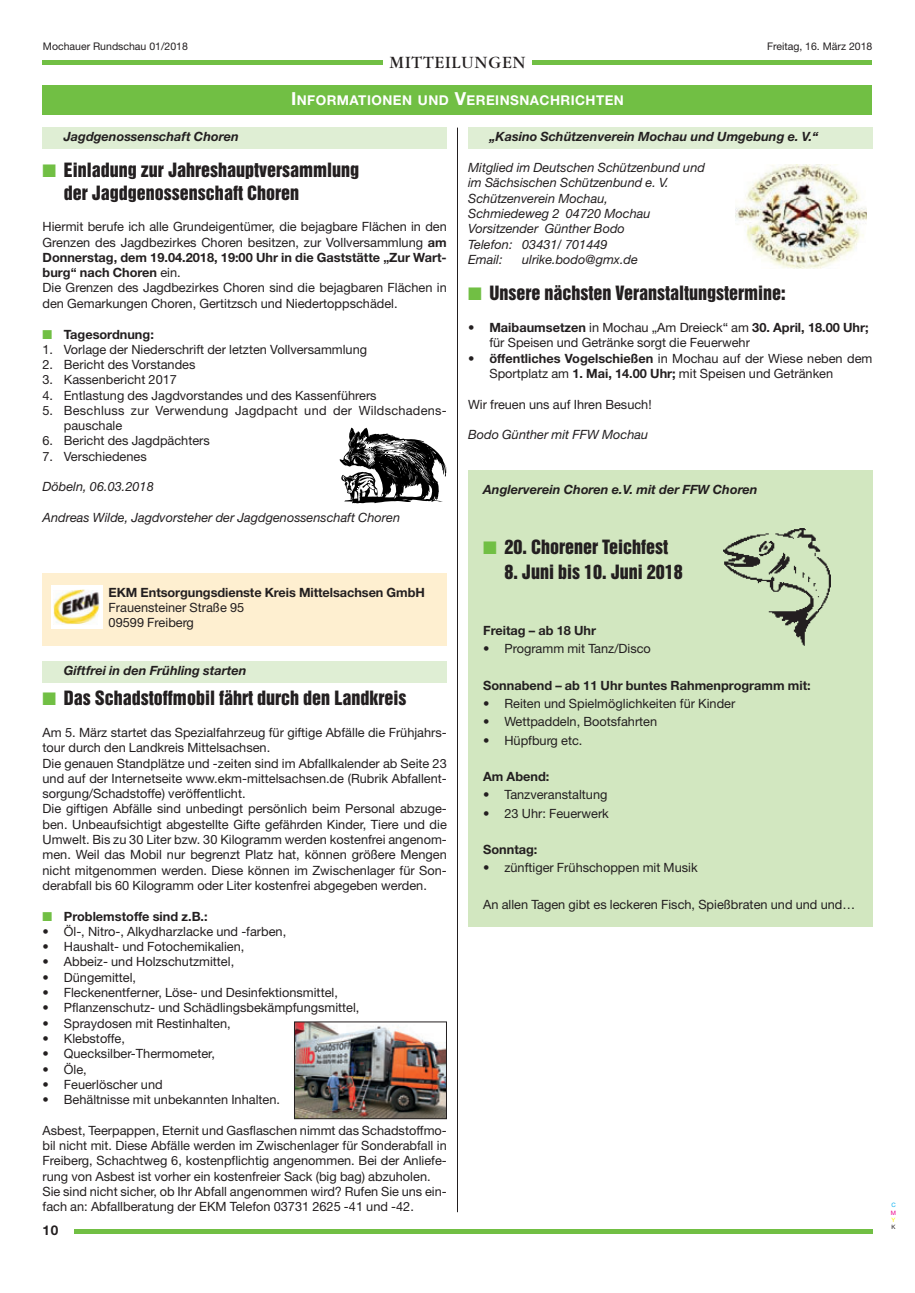
<style>
.page{position:relative;width:915px;height:1293px;background:#fff}
.page>*{position:absolute;margin:0;border:0;box-sizing:border-box;transform-origin:0 0}
.t1{font:18px/22.4px "Helvetica Inserat";color:#231f20}
.t2{font:18px "Garamond";letter-spacing:.05em;color:#231f20}
.t3{font:700 13.5px "Helvetica Neue";letter-spacing:.035em;color:#fff}
.t4{font:700 13.5px "Helvetica Neue";color:#231f20}
.t5{font:12.75px/15.3px "Helvetica Neue";color:#231f20}
.t6{font:italic 12.75px/15.3px "Helvetica Neue";color:#231f20}
.t7{font:700 12.75px "Helvetica Neue";color:#231f20}
.t8{font:italic 700 12.75px "Helvetica Neue";color:#231f20}
.t9{font:12.75px/15.3px "Helvetica Neue";letter-spacing:.02em;color:#231f20}
.t10{font:10.5px "Helvetica Neue";color:#231f20}
.t11{font:6px "Helvetica Neue";color:#00aeef}
.t12{font:6px "Helvetica Neue";color:#ed028c}
.t13{font:6px "Helvetica Neue";color:#fff101}
.t14{font:6px "Helvetica Neue";color:#231f20}
.s1{font-size:18px}
.s2{color:#71bf44}
.s3{font-weight:700}
</style>
<div class="page">
<div style="left:43px;top:661px;width:403px;height:21px;background:#dfeed4"></div>
<hr style="left:74px;top:1229px;width:798px;height:4px;background:#71bf44">
<hr style="left:43px;top:60px;width:828px;height:4px;background:#71bf44">
<div style="left:383px;top:56px;width:148px;height:19px;background:#fff"></div>
<div style="left:43px;top:85px;width:829px;height:30px;background:#71bf44"></div>
<div style="left:43px;top:128px;width:403px;height:21px;background:#dfeed4"></div>
<svg style="left:339px;top:427px;width:108px;height:76px"></svg>
<div style="left:43px;top:572px;width:403px;height:73px;background:#feefd0"></div>
<div style="left:51px;top:585px;width:52px;height:44px;background:#fff"></div>
<img style="left:54px;top:589px;width:45px;height:36px">
<div style="left:468px;top:128px;width:404px;height:21px;background:#dfeed4"></div>
<img style="left:735px;top:164px;width:131px;height:104px">
<div style="left:468px;top:470px;width:404px;height:456px;background:#d2e7c0"></div>
<img style="left:723px;top:529px;width:106px;height:117px">
<hr style="left:457px;top:128px;width:1px;height:1084px;background:#231f20">
<img style="left:296px;top:1023px;width:148px;height:94px">
<div style="left:294px;top:1021px;width:152px;height:98px;border:1px solid #231f20"></div>
<p class="t10" style="left:43px;top:43px;width:146px">Mochauer Rundschau 01/2018</p>
<p class="t10" style="left:766px;top:43px;width:107px">Freitag, 16. März 2018</p>
<h1 class="t2" style="left:389px;top:56px;width:137px">MITTEILUNGEN</h1>
<p class="t3" style="left:291px;top:95px;width:334px"><span class="s1">I</span>NFORMATIONEN UND <span class="s1">V</span>EREINSNACHRICHTEN</p>
<p class="t8" style="left:64px;top:132px;width:176px">Jagdgenossenschaft Choren</p>
<h1 class="t1" style="left:64px;top:160px;width:297px;text-indent:-21px"><span class="s2">■</span> Einladung zur Jahreshauptversammlung der Jagdgenossenschaft Choren</h1>
<p class="t5" style="left:43px;top:220px;width:405px">Hiermit berufe ich alle Grundeigentümer, die bejagbare Flächen in den Grenzen des Jagdbezirkes Choren besitzen, zur Vollversammlung <span class="s3">am Donnerstag, dem 19.04.2018, 19:00 Uhr in die Gaststätte „Zur Wart&shy;burg“ nach Choren</span> ein.<br>Die Grenzen des Jagdbezirkes Choren sind die bejagbaren Flächen in den Gemarkungen Choren, Gertitzsch und Niedertoppschädel.</p>
<p class="t7" style="left:43px;top:330px;width:113px"><span class="s2">■</span> Tagesordnung:</p>
<p class="t5" style="left:43px;top:343px;width:326px">1. Vorlage der Niederschrift der letzten Vollversammlung</p>
<p class="t5" style="left:43px;top:358px;width:154px">2. Bericht des Vorstandes</p>
<p class="t5" style="left:43px;top:373px;width:136px">3. Kassenbericht 2017</p>
<p class="t5" style="left:43px;top:389px;width:335px">4. Entlastung des Jagdvorstandes und des Kassenführers</p>
<p class="t9" style="left:64px;top:404px;width:384px;text-indent:-21px">5. Beschluss zur Verwendung Jagdpacht und der Wildschadens - pauschale</p>
<p class="t5" style="left:43px;top:434px;width:169px">6. Bericht des Jagdpächters</p>
<p class="t5" style="left:43px;top:450px;width:106px">7. Verschiedenes</p>
<p class="t6" style="left:43px;top:480px;width:113px">Döbeln, 06.03.2018</p>
<p class="t6" style="left:43px;top:511px;width:359px">Andreas Wilde, Jagdvorsteher der Jagdgenossenschaft Choren</p>
<p class="t8" style="left:489px;top:132px;width:330px">„Kasino Schützenverein Mochau und Umgebung e. V.“</p>
<p class="t6" style="left:468px;top:161px;width:238px">Mitglied im Deutschen Schützenbund und im Sächsischen Schützenbund e. V.<br>Schützenverein Mochau,<br>Schmiedeweg 2 04720 Mochau<br>Vorsitzender Günther Bodo<br>Telefon: 03431/ 701449<br>Email:</p>
<p class="t6" style="left:522px;top:253px;width:117px">ulrike.bodo@gmx.de</p>
<h1 class="t1" style="left:468px;top:282px;width:319px"><span class="s2">■</span> Unsere nächsten Veranstaltungstermine:</h1>
<p class="t5" style="left:489px;top:321px;width:380px;text-indent:-21px">• <span class="s3">Maibaumsetzen</span> in Mochau „Am Dreieck“ am <span class="s3">30. April, 18.00 Uhr; </span>für Speisen und Getränke sorgt die Feuerwehr</p>
<p class="t5" style="left:489px;top:352px;width:384px;text-indent:-21px">• <span class="s3">öffentliches Vogelschießen</span> in Mochau auf der Wiese neben dem<br>Sportplatz am <span class="s3">1. Mai, 14.00 Uhr;</span> mit Speisen und Getränken</p>
<p class="t5" style="left:468px;top:398px;width:185px">Wir freuen uns auf Ihren Besuch!</p>
<p class="t6" style="left:468px;top:428px;width:181px">Bodo Günther mit FFW Mochau</p>
<p class="t8" style="left:483px;top:485px;width:276px">Anglerverein Choren e.V. mit der FFW Choren</p>
<p class="t7" style="left:109px;top:587px;width:317px">EKM Entsorgungsdienste Kreis Mittelsachsen GmbH</p>
<p class="t5" style="left:109px;top:601px;width:137px">Frauensteiner Straße 95<br>09599 Freiberg</p>
<p class="t8" style="left:64px;top:666px;width:184px">Giftfrei in den Frühling starten</p>
<h1 class="t1" style="left:43px;top:687px;width:365px"><span class="s2">■</span> Das Schadstoffmobil fährt durch den Landkreis</h1>
<p class="t5" style="left:43px;top:726px;width:405px">Am 5. März startet das Spezialfahrzeug für giftige Abfälle die Frühjahrs&shy;tour durch den Landkreis Mittelsachsen.<br>Die genauen Standplätze und -zeiten sind im Abfallkalender ab Seite 23 und auf der Internetseite www.ekm-mittelsachsen.de (Rubrik Abfallent&shy;sorgung/Schadstoffe) veröffentlicht.<br>Die giftigen Abfälle sind unbedingt persönlich beim Personal abzuge&shy;ben. Unbeaufsichtigt abgestellte Gifte gefährden Kinder, Tiere und die Umwelt. Bis zu 30 Liter bzw. 30 Kilogramm werden kostenfrei angenom&shy;men. Weil das Mobil nur begrenzt Platz hat, können größere Mengen nicht mitgenommen werden. Diese können im Zwischenlager für Son&shy;derabfall bis 60 Kilogramm oder Liter kostenfrei abgegeben werden.</p>
<p class="t7" style="left:43px;top:912px;width:167px"><span class="s2">■</span> Problemstoffe sind z.B.:</p>
<p class="t5" style="left:43px;top:925px;width:245px">• Öl-, Nitro-, Alkydharzlacke und -farben,</p>
<p class="t5" style="left:43px;top:940px;width:203px">• Haushalt- und Fotochemikalien,</p>
<p class="t5" style="left:43px;top:955px;width:193px">• Abbeiz- und Holzschutzmittel,</p>
<p class="t5" style="left:43px;top:971px;width:95px">• Düngemittel,</p>
<p class="t5" style="left:43px;top:986px;width:297px">• Fleckenentferner, Löse- und Desinfektionsmittel,</p>
<p class="t5" style="left:43px;top:1001px;width:318px">• Pflanzenschutz- und Schädlingsbekämpfungsmittel,</p>
<p class="t5" style="left:43px;top:1016px;width:189px">• Spraydosen mit Restinhalten,</p>
<p class="t5" style="left:43px;top:1032px;width:84px">• Klebstoffe,</p>
<p class="t5" style="left:43px;top:1047px;width:174px">• Quecksilber-Thermometer,</p>
<p class="t5" style="left:43px;top:1062px;width:46px">• Öle,</p>
<p class="t5" style="left:43px;top:1078px;width:122px">• Feuerlöscher und</p>
<p class="t5" style="left:43px;top:1093px;width:239px">• Behältnisse mit unbekannten Inhalten.</p>
<p class="t5" style="left:43px;top:1124px;width:405px">Asbest, Teerpappen, Eternit und Gasflaschen nimmt das Schadstoffmo&shy;bil nicht mit. Diese Abfälle werden im Zwischenlager für Sonderabfall in Freiberg, Schachtweg 6, kostenpflichtig angenommen. Bei der Anliefe&shy;rung von Asbest ist vorher ein kostenfreier Sack (big bag) abzuholen.<br>Sie sind nicht sicher, ob Ihr Abfall angenommen wird? Rufen Sie uns ein&shy;fach an: Abfallberatung der EKM Telefon 03731 2625 -41 und -42.</p>
<p class="t4" style="left:43px;top:1225px;width:17px">10</p>
<h1 class="t1" style="left:483px;top:537px;width:186px"><span class="s2">■</span> 20. Chorener Teichfest</h1>
<h1 class="t1" style="left:504px;top:562px;width:180px">8. Juni bis 10. Juni 2018</h1>
<p class="t7" style="left:483px;top:626px;width:114px">Freitag – ab 18 Uhr</p>
<p class="t5" style="left:483px;top:642px;width:169px">• Programm mit Tanz/Disco</p>
<p class="t7" style="left:483px;top:681px;width:329px">Sonnabend – ab 11 Uhr buntes Rahmenprogramm mit:</p>
<p class="t5" style="left:483px;top:697px;width:253px">• Reiten und Spielmöglichkeiten für Kinder</p>
<p class="t5" style="left:483px;top:715px;width:175px">• Wettpaddeln, Bootsfahrten</p>
<p class="t5" style="left:483px;top:733px;width:101px">• Hüpfburg etc.</p>
<p class="t7" style="left:483px;top:772px;width:68px">Am Abend:</p>
<p class="t5" style="left:483px;top:788px;width:126px">• Tanzveranstaltung</p>
<p class="t5" style="left:483px;top:806px;width:127px">• 23 Uhr: Feuerwerk</p>
<p class="t7" style="left:483px;top:845px;width:56px">Sonntag:</p>
<p class="t5" style="left:483px;top:861px;width:216px">• zünftiger Frühschoppen mit Musik</p>
<p class="t5" style="left:483px;top:898px;width:373px">An allen Tagen gibt es leckeren Fisch, Spießbraten und und und…</p>
<p class="t11" style="left:891px;top:1203px;width:6px">C</p>
<p class="t12" style="left:890px;top:1210px;width:7px">M</p>
<p class="t13" style="left:891px;top:1217px;width:5px">Y</p>
<p class="t14" style="left:891px;top:1224px;width:6px">K</p>
</div>
